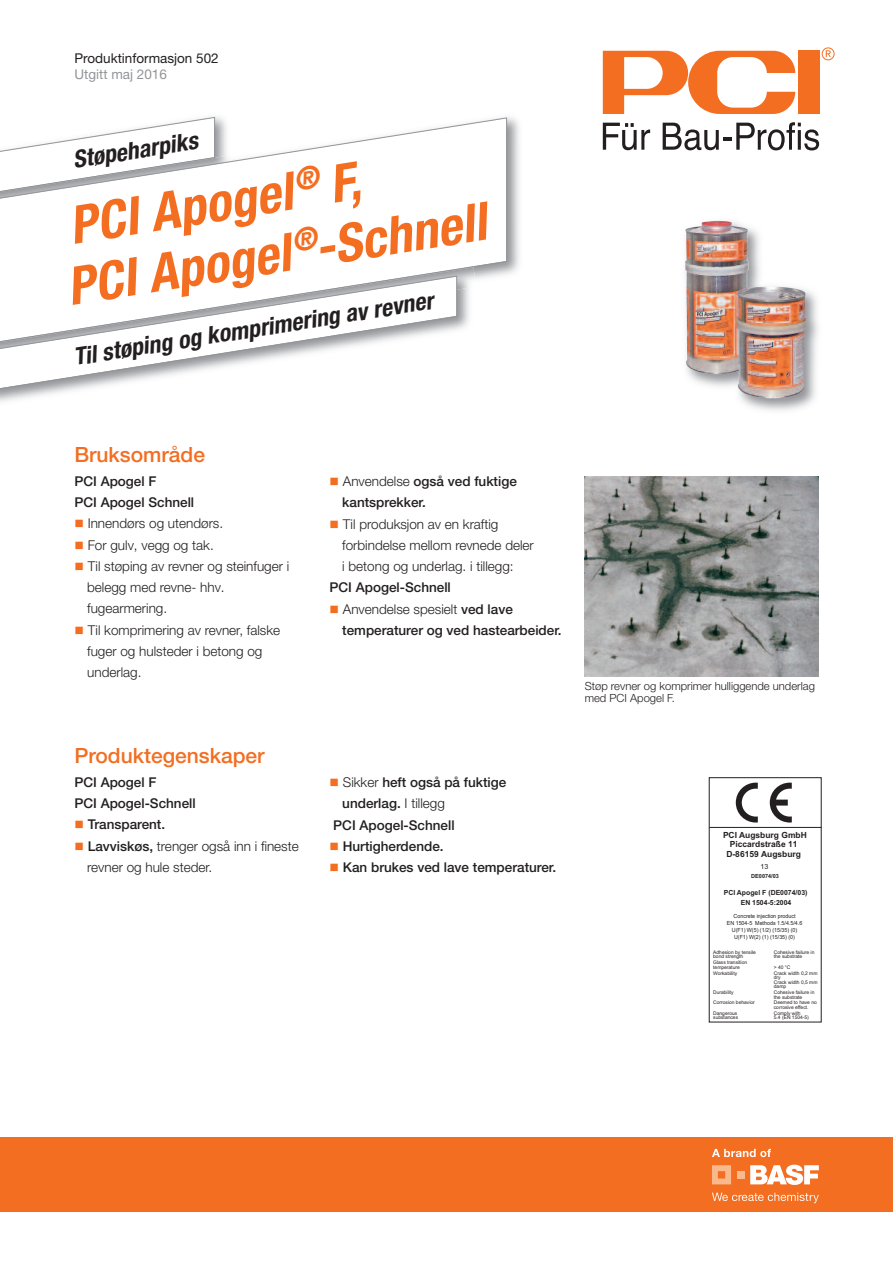
<style>
.page{position:relative;width:893px;height:1263px;background:#fff}
.page>*{position:absolute;margin:0;border:0;box-sizing:border-box;transform-origin:0 0}
.t1{font:italic 700 condensed 52.5px/60px "Helvetica Neue LT Pro";color:#f36e21}
.t2{font:italic 700 condensed 24px "Helvetica Neue LT Pro";color:#231f20}
.t3{font:500 21px "Helvetica Neue LT Pro";color:#f36e21}
.t4{font:300 13.5px/21.3px "Helvetica Neue LT Pro";color:#231f20}
.t5{font:500 13.5px/21.3px "Helvetica Neue LT Pro";color:#231f20}
.t6{font:13.5px "Helvetica Neue LT Pro";color:#231f20}
.t7{font:13.5px "Helvetica Neue LT Pro";color:#939598}
.t8{font:300 11.25px/12px "Helvetica Neue LT Pro";color:#231f20}
.t9{font:700 8.4px/9.1px "Arial";color:#231f20;text-align:center}
.t10{font:700 7.05px/9.9px "Arial";color:#231f20;text-align:center}
.t11{font:7.05px "Arial";color:#231f20}
.t12{font:5.7px/6.8px "Arial";color:#231f20;text-align:center;scale:.95 1}
.t13{font:700 5.7px "Arial";color:#231f20}
.t14{font:4.95px/4.5px "Arial";color:#231f20}
.s1{color:#f36e21}
.s2{font-weight:500}
.s3{font-weight:300}
</style>
<div class="page">
<div style="left:798px;top:51px;width:21px;height:63px;background:#f36e21"></div>
<svg style="left:603px;top:51px;width:192px;height:63px"></svg>
<svg style="left:603px;top:123px;width:47px;height:27px"></svg>
<svg style="left:663px;top:122px;width:156px;height:28px"></svg>
<svg style="left:822px;top:47px;width:13px;height:13px"></svg>
<img style="left:713px;top:220px;width:105px;height:191px">
<img style="left:685px;top:221px;width:122px;height:178px">
<div style="left:0;top:1137px;width:893px;height:75px;background:#f36e21"></div>
<svg style="left:712px;top:1165px;width:19px;height:19px"></svg>
<div style="left:737px;top:1171px;width:7px;height:7px;background:#fab98c"></div>
<svg style="left:750px;top:1165px;width:69px;height:20px"></svg>
<svg style="left:712px;top:1192px;width:107px;height:11px"></svg>
<svg style="left:712px;top:1149px;width:59px;height:8px"></svg>
<hr style="left:709px;top:827px;width:112px;height:1px;background:#231f20">
<svg style="left:736px;top:783px;width:22px;height:39px"></svg>
<svg style="left:770px;top:783px;width:22px;height:39px"></svg>
<img style="left:585px;top:476px;width:233px;height:200px">
<img style="left:214px;top:116px;width:305px;height:158px">
<svg style="left:0;top:117px;width:507px;height:162px"></svg>
<img style="left:0;top:267px;width:476px;height:65px">
<svg style="left:0;top:275px;width:457px;height:116px"></svg>
<p class="t6" style="left:74px;top:53px;width:146px">Produktinformasjon 502</p>
<p class="t7" style="left:74px;top:69px;width:94px">Utgitt maj 2016</p>
<h2 class="t2" style="left:72px;top:151px;width:128px;rotate:-9deg">Støpeharpiks</h2>
<h1 class="t1" style="left:54px;top:202px;width:425px;rotate:-9deg">PCI Apogel<sup>®</sup> F,<br>PCI Apogel<sup>®</sup>-Schnell</h1>
<h2 class="t2" style="left:72px;top:348px;width:365px;rotate:-9deg">Til støping og komprimering av revner</h2>
<h3 class="t3" style="left:74px;top:446px;width:132px">Bruksområde</h3>
<p class="t5" style="left:74px;top:472px;width:121px">PCI Apogel F<br>PCI Apogel Schnell</p>
<p class="t4" style="left:74px;top:514px;width:150px"><span class="s1">■</span> Innendørs og utendørs.</p>
<p class="t4" style="left:74px;top:535px;width:141px"><span class="s1">■</span> For gulv, vegg og tak.</p>
<p class="t4" style="left:87px;top:557px;width:204px;text-indent:-13px"><span class="s1">■</span> Til støping av revner og steinfuger i belegg med revne- hhv. fugearmering.</p>
<p class="t4" style="left:87px;top:620px;width:194px;text-indent:-13px"><span class="s1">■</span> Til komprimering av revner, falske fuger og hulsteder i betong og underlag.</p>
<h3 class="t3" style="left:74px;top:747px;width:192px">Produktegenskaper</h3>
<p class="t5" style="left:74px;top:773px;width:123px">PCI Apogel F<br>PCI Apogel-Schnell</p>
<p class="t5" style="left:74px;top:815px;width:92px"><span class="s1">■</span> Transparent.</p>
<p class="t4" style="left:87px;top:836px;width:213px;text-indent:-13px"><span class="s1">■</span> <span class="s2">Lavviskøs,</span> trenger også inn i fineste revner og hule steder.</p>
<p class="t5" style="left:342px;top:472px;width:176px;text-indent:-13px"><span class="s1">■</span> <span class="s3">Anvendelse</span> også ved fuktige kantsprekker.</p>
<p class="t4" style="left:342px;top:514px;width:193px;text-indent:-13px"><span class="s1">■</span> Til produksjon av en kraftig forbindelse mellom revnede deler i betong og underlag. i tillegg:</p>
<p class="t5" style="left:330px;top:578px;width:123px">PCI Apogel-Schnell</p>
<p class="t5" style="left:342px;top:599px;width:221px;text-indent:-13px"><span class="s1">■</span> <span class="s3">Anvendelse spesielt</span> ved lave temperaturer og ved hastearbeider.</p>
<p class="t8" style="left:585px;top:681px;width:232px">Støp revner og komprimer hulliggende underlag med PCI Apogel F.</p>
<p class="t5" style="left:330px;top:773px;width:178px"><span class="s1">■</span> <span class="s3">Sikker</span> heft også på fuktige</p>
<p class="t5" style="left:342px;top:794px;width:104px">underlag. <span class="s3">I tillegg</span></p>
<p class="t5" style="left:333px;top:815px;width:123px">PCI Apogel-Schnell</p>
<p class="t5" style="left:330px;top:837px;width:116px"><span class="s1">■</span> Hurtigherdende.</p>
<p class="t5" style="left:330px;top:858px;width:228px"><span class="s1">■</span> Kan brukes ved lave temperaturer.</p>
<p class="t9" style="left:723px;top:831px;width:85px">PCI Augsburg GmbH<br>Piccardstraße 11<br>D-86159 Augsburg</p>
<p class="t11" style="left:760px;top:862px;width:9px">13</p>
<p class="t13" style="left:751px;top:873px;width:29px">DE0074/03</p>
<p class="t10" style="left:724px;top:888px;width:85px">PCI Apogel F (DE0074/03)<br>EN 1504-5:2004</p>
<p class="t12" style="left:727px;top:913px;width:81px">Concrete injection product<br>EN 1504-5 Methods 1.5/4.5/4.6<br>U(F1) W(5) (1/2) (15/35) (0)<br>U(F1) W(2) (1) (15/35) (0)</p>
<p class="t14" style="left:713px;top:950px;width:44px">Adhesion by tensile</p>
<p class="t14" style="left:774px;top:950px;width:42px">Cohesive failure in</p>
<p class="t14" style="left:713px;top:954px;width:32px">bond strength</p>
<p class="t14" style="left:774px;top:954px;width:30px">the substrate</p>
<p class="t14" style="left:713px;top:960px;width:36px">Glass transition temperature</p>
<p class="t14" style="left:774px;top:965px;width:18px">&gt; 40 °C</p>
<p class="t14" style="left:713px;top:971px;width:26px">Workability</p>
<p class="t14" style="left:774px;top:971px;width:45px">Crack width 0,2 mm dry<br>Crack width 0,5 mm damp</p>
<p class="t14" style="left:713px;top:990px;width:22px">Durability</p>
<p class="t14" style="left:774px;top:990px;width:42px">Cohesive failure in the substrate</p>
<p class="t14" style="left:713px;top:1000px;width:43px">Corrosion behavior</p>
<p class="t14" style="left:774px;top:1000px;width:45px">Deemed to have no corrosive effect.</p>
<p class="t14" style="left:713px;top:1011px;width:26px">Dangerous</p>
<p class="t14" style="left:774px;top:1011px;width:28px">Comply with</p>
<p class="t14" style="left:713px;top:1015px;width:26px">substances</p>
<p class="t14" style="left:774px;top:1015px;width:37px">5.4 (EN 1504-5)</p>
</div>
